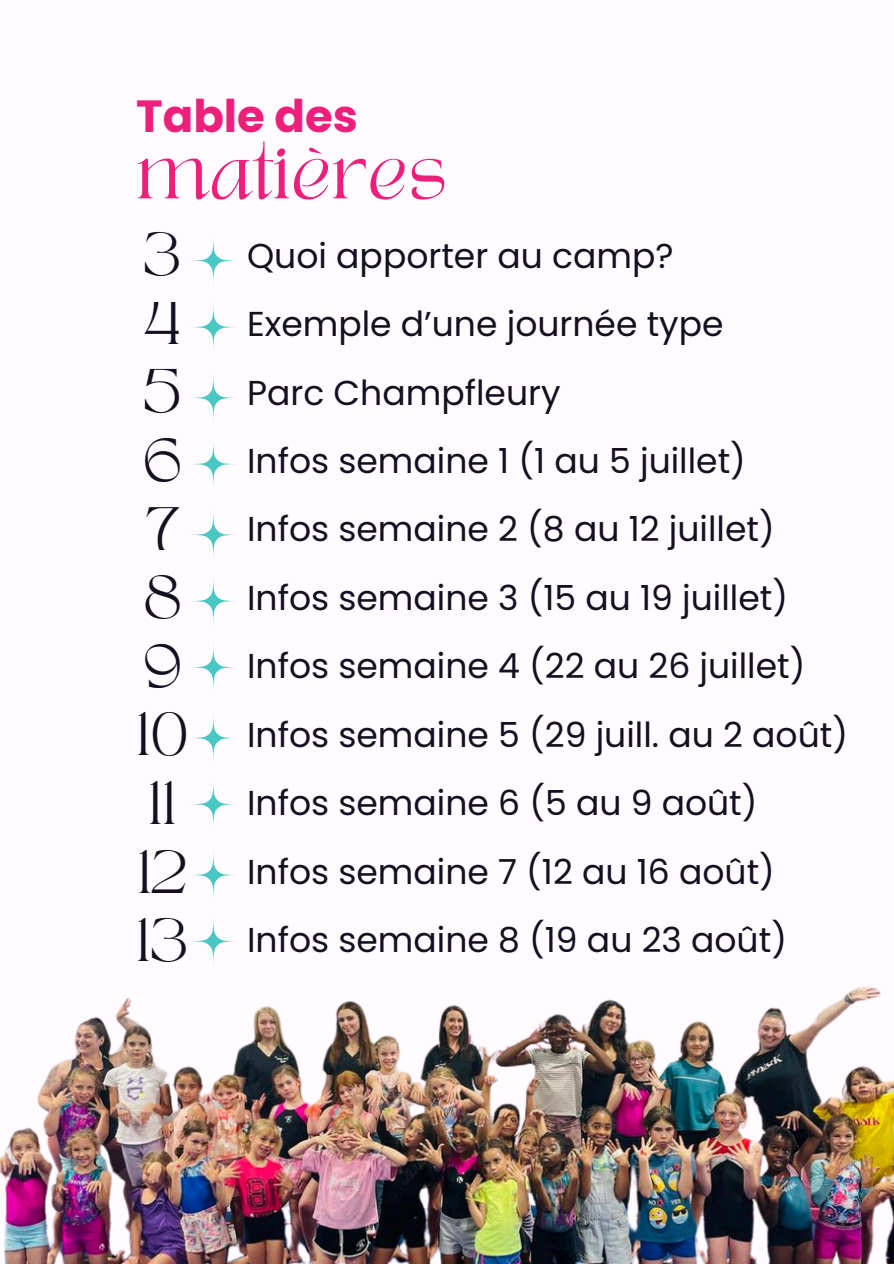
<style>
.page{position:relative;width:894px;height:1264px;background:#fff}
.page>*{position:absolute;margin:0;border:0;box-sizing:border-box;transform-origin:0 0}
.t1{font:59.4px "TANAEGEAN";color:#ee1e7b}
.t2{font:700 45px "Poppins";color:#ee1e7b}
.t3{font:42px/68.7px "TANAEGEAN";color:#13111f}
.t4{font:34.5px "Poppins";color:#13111f}
</style>
<div class="page">
<div style="left:0;top:0;width:893px;height:1263px;background:#fffbff"></div>
<img style="left:0;top:987px;width:893px;height:276px">
<svg style="left:190px;top:238px;width:46px;height:45px"></svg>
<svg style="left:190px;top:304px;width:46px;height:46px"></svg>
<svg style="left:190px;top:375px;width:46px;height:46px"></svg>
<svg style="left:190px;top:441px;width:46px;height:46px"></svg>
<svg style="left:190px;top:512px;width:46px;height:46px"></svg>
<svg style="left:190px;top:578px;width:46px;height:46px"></svg>
<svg style="left:190px;top:644px;width:46px;height:46px"></svg>
<svg style="left:190px;top:715px;width:46px;height:46px"></svg>
<svg style="left:190px;top:781px;width:46px;height:46px"></svg>
<svg style="left:190px;top:852px;width:46px;height:46px"></svg>
<svg style="left:190px;top:918px;width:46px;height:46px"></svg>
<p class="t2" style="left:136px;top:85px;width:223px">Table des</p>
<p class="t1" style="left:136px;top:135px;width:313px">MATIÈRES</p>
<p class="t3" style="left:136px;top:226px;width:54px">3<br>4<br>5<br>6<br>7<br>8<br>9<br>10<br>11<br>12<br>13</p>
<h2 class="t4" style="left:247px;top:231px;width:428px">Quoi apporter au camp?</h2>
<h1 class="t4" style="left:247px;top:300px;width:478px">Exemple d’une journée type</h1>
<h3 class="t4" style="left:247px;top:368px;width:315px">Parc Champfleury</h3>
<p class="t4" style="left:247px;top:437px;width:500px">Infos semaine 1 (1 au 5 juillet)</p>
<p class="t4" style="left:247px;top:505px;width:529px">Infos semaine 2 (8 au 12 juillet)</p>
<p class="t4" style="left:247px;top:573px;width:542px">Infos semaine 3 (15 au 19 juillet)</p>
<p class="t4" style="left:247px;top:642px;width:559px">Infos semaine 4 (22 au 26 juillet)</p>
<p class="t4" style="left:247px;top:710px;width:602px">Infos semaine 5 (29 juill. au 2 août)</p>
<p class="t4" style="left:247px;top:778px;width:512px">Infos semaine 6 (5 au 9 août)</p>
<p class="t4" style="left:247px;top:847px;width:529px">Infos semaine 7 (12 au 16 août)</p>
<p class="t4" style="left:247px;top:915px;width:541px">Infos semaine 8 (19 au 23 août)</p>
</div>
